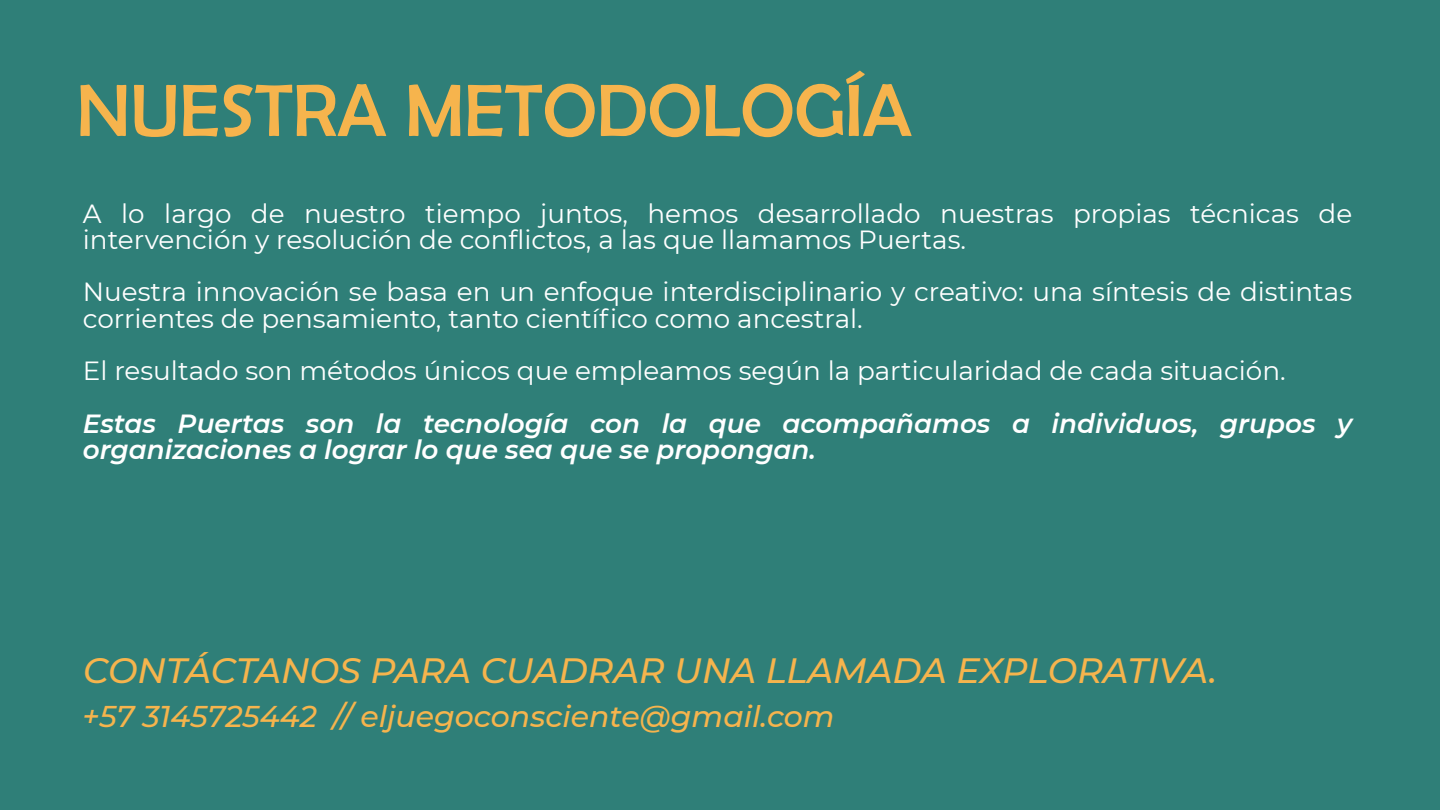
<style>
.page{position:relative;width:1440px;height:810px;background:#2f7f78}
.page>*{position:absolute;margin:0;border:0;box-sizing:border-box;transform-origin:0 0}
.t1{font:74.7px "Berlin Sans FB";color:#f6b44d}
.t2{font:italic 500 35.1px "Montserrat";color:#f6b44d}
.t3{font:italic 500 30px "Montserrat";color:#f6b44d}
.t4{font:26.25px/26.2px "Montserrat";color:#fff}
.t5{font:italic 600 26.25px/26.2px "Montserrat";color:#fff}
</style>
<div class="page">
<h1 class="t1" style="left:77px;top:69px;width:837px">NUESTRA METODOLOGÍA</h1>
<p class="t4" style="left:83px;top:199px;width:1271px">A lo largo de nuestro tiempo juntos, hemos desarrollado nuestras propias técnicas de intervención y resolución de conflictos, a las que llamamos Puertas.</p>
<p class="t4" style="left:83px;top:278px;width:1271px">Nuestra innovación se basa en un enfoque interdisciplinario y creativo: una síntesis de distintas corrientes de pensamiento, tanto científico como ancestral.</p>
<p class="t4" style="left:83px;top:357px;width:1204px">El resultado son métodos únicos que empleamos según la particularidad de cada situación.</p>
<p class="t5" style="left:83px;top:409px;width:1271px">Estas Puertas son la tecnología con la que acompañamos a individuos, grupos y organizaciones a lograr lo que sea que se propongan.</p>
<h2 class="t2" style="left:83px;top:646px;width:1136px">CONTÁCTANOS PARA CUADRAR UNA LLAMADA EXPLORATIVA.</h2>
<p class="t3" style="left:82px;top:696px;width:754px">+57 3145725442 // eljuegoconsciente@gmail.com</p>
</div>
